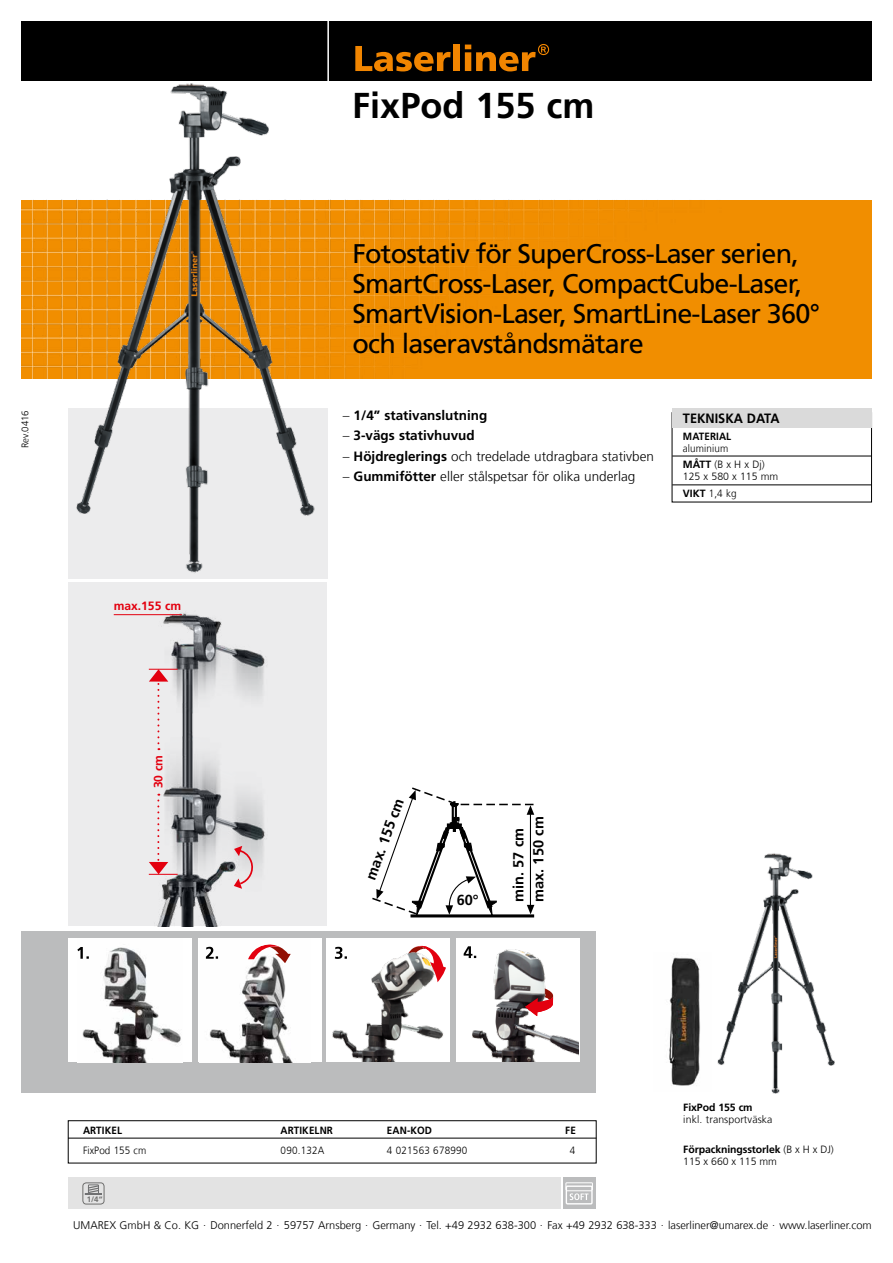
<style>
.page{position:relative;width:893px;height:1263px;background:#fff}
.page>*{position:absolute;margin:0;border:0;box-sizing:border-box;transform-origin:0 0}
.t1{font:700 36px "Frutiger LT Com";color:#000}
.t2{font:27px/30px "Frutiger LT Com";letter-spacing:-.03em;color:#000}
.t3{font:700 14.55px/20.2px "Frutiger LT Com";color:#000}
.t4{font:300 13.5px "Frutiger LT Com";color:#000}
.t5{font:700 13.5px "Frutiger LT Com";color:#000}
.t6{font:700 13.5px "Frutiger LT Com";color:#000;scale:.94 1}
.t7{font:700 12px "Frutiger LT Com";color:#e3000f}
.t8{font:300 11.1px "Frutiger LT Com";color:#000}
.t9{font:300 10.5px/16.2px "Frutiger LT Com";letter-spacing:.01em;color:#000;scale:.94 1}
.t10{font:300 10.5px/16.2px "Frutiger LT Com";letter-spacing:.01em;color:#000}
.t11{font:300 10.5px/12px "Frutiger LT Com";letter-spacing:-.01em;color:#000}
.t12{font:700 10.5px "Frutiger LT Com";letter-spacing:.01em;color:#000;scale:.94 1}
.t13{font:700 10.5px "Frutiger LT Com";letter-spacing:-.01em;color:#000}
.t14{font:300 9.6px "Frutiger LT Com";color:#000}
.t15{font:700 7.8px "Frutiger LT Com";color:#6f6f6e}
.s1{font-weight:300}
.s2{font-weight:700}
</style>
<div class="page">
<div style="left:21px;top:200px;width:851px;height:178px;background:#f18e00"></div>
<div style="left:21px;top:21px;width:851px;height:60px;background:#000"></div>
<hr style="left:327px;top:20px;width:2px;height:62px;background:#fff">
<svg style="left:355px;top:46px;width:96px;height:25px"></svg>
<div style="left:454px;top:44px;width:6px;height:27px;background:#f18500"></div>
<svg style="left:465px;top:44px;width:84px;height:27px"></svg>
<div style="left:21px;top:931px;width:574px;height:162px;background:#bbbcbd"></div>
<div style="left:68px;top:408px;width:259px;height:170px;background:#ececed"></div>
<div style="left:327px;top:939px;width:123px;height:123px;background:#fff"></div>
<img style="left:332px;top:946px;width:112px;height:116px">
<svg style="left:408px;top:945px;width:38px;height:37px"></svg>
<div style="left:456px;top:939px;width:123px;height:123px;background:#fff"></div>
<img style="left:463px;top:946px;width:116px;height:116px">
<svg style="left:523px;top:984px;width:30px;height:32px"></svg>
<div style="left:68px;top:939px;width:124px;height:123px;background:#fff"></div>
<img style="left:82px;top:947px;width:99px;height:115px">
<svg style="left:77px;top:947px;width:12px;height:12px"></svg>
<div style="left:198px;top:939px;width:123px;height:123px;background:#fff"></div>
<img style="left:205px;top:946px;width:88px;height:116px">
<svg style="left:206px;top:947px;width:12px;height:12px"></svg>
<svg style="left:248px;top:944px;width:43px;height:19px"></svg>
<img style="left:68px;top:583px;width:258px;height:343px">
<hr style="left:114px;top:614px;width:68px;height:1px;background:#e3000f">
<svg style="left:149px;top:669px;width:29px;height:81px;background:#e9d8da"></svg>
<svg style="left:149px;top:794px;width:29px;height:81px;background:#decccf"></svg>
<svg style="left:234px;top:846px;width:20px;height:43px"></svg>
<svg style="left:372px;top:787px;width:163px;height:131px"></svg>
<img style="left:717px;top:853px;width:118px;height:241px">
<img style="left:669px;top:957px;width:31px;height:129px">
<div style="left:68px;top:1178px;width:493px;height:31px;background:#e3e3e3"></div>
<svg style="left:85px;top:1185px;width:17px;height:9px"></svg>
<div style="left:83px;top:1183px;width:21px;height:21px;border:1px solid #6f6f6e;border-radius:3px"></div>
<div style="left:563px;top:1178px;width:32px;height:31px;background:#bbbcbd"></div>
<div style="left:566px;top:1185px;width:27px;height:19px;border:1px solid #fff"></div>
<svg style="left:565px;top:1182px;width:28px;height:18px"></svg>
<img style="left:58px;top:83px;width:258px;height:490px">
<div style="left:672px;top:408px;width:200px;height:19px;background:#dadada"></div>
<hr style="left:672px;top:456px;width:199px;height:1px;background:#000">
<hr style="left:672px;top:485px;width:199px;height:1px;background:#000">
<div style="left:68px;top:1120px;width:528px;height:43px;border:1px solid #000"></div>
<hr style="left:68px;top:1138px;width:528px;height:1px;background:#000">
<p class="t14" style="left:20px;top:448px;width:39px;rotate:-90deg">Rev.0416</p>
<p class="t7" style="left:114px;top:599px;width:69px">max.155 cm</p>
<p class="t7" style="left:151px;top:788px;width:35px;rotate:-90deg">30 cm</p>
<h1 class="t1" style="left:352px;top:84px;width:244px">FixPod 155 cm</h1>
<p class="t2" style="left:353px;top:238px;width:469px">Fotostativ för SuperCross-Laser serien, SmartCross-Laser, CompactCube-Laser, SmartVision-Laser, SmartLine-Laser 360° och laseravståndsmätare</p>
<p class="t5" style="left:343px;top:407px;width:146px"><span class="s1">–</span> 1/4” stativanslutning</p>
<p class="t5" style="left:343px;top:428px;width:134px"><span class="s1">–</span> 3-vägs stativhuvud</p>
<p class="t4" style="left:343px;top:448px;width:313px">– <span class="s2">Höjdreglerings</span> och tredelade utdragbara stativben</p>
<p class="t4" style="left:343px;top:469px;width:294px">– <span class="s2">Gummifötter</span> eller stålspetsar för olika underlag</p>
<p class="t6" style="left:683px;top:411px;width:104px">TEKNISKA DATA</p>
<p class="t12" style="left:683px;top:430px;width:53px">MATERIAL</p>
<p class="t9" style="left:683px;top:440px;width:88px">aluminium<br><span class="s2">MÅTT</span> (B x H x Dj)</p>
<p class="t10" style="left:683px;top:469px;width:97px">125 x 580 x 115 mm<br><span class="s2">VIKT</span> 1,4 kg</p>
<p class="t3" style="left:361px;top:876px;width:87px;rotate:-70deg">max. 155 cm</p>
<p class="t3" style="left:457px;top:890px;width:23px">60°</p>
<p class="t3" style="left:508px;top:902px;width:87px;rotate:-90deg">min. 57 cm max. 150 cm</p>
<p class="t12" style="left:83px;top:1124px;width:43px">ARTIKEL</p>
<p class="t12" style="left:281px;top:1124px;width:57px">ARTIKELNR</p>
<p class="t12" style="left:387px;top:1124px;width:50px">EAN-KOD</p>
<p class="t12" style="left:565px;top:1124px;width:13px">FE</p>
<p class="t9" style="left:83px;top:1143px;width:69px">FixPod 155 cm</p>
<p class="t9" style="left:281px;top:1143px;width:48px">090.132A</p>
<p class="t9" style="left:387px;top:1143px;width:87px">4 021563 678990</p>
<p class="t9" style="left:570px;top:1143px;width:7px">4</p>
<p class="t15" style="left:87px;top:1195px;width:17px">1/4“</p>
<p class="t13" style="left:683px;top:1101px;width:71px">FixPod 155 cm</p>
<p class="t10" style="left:683px;top:1111px;width:91px">inkl. transportväska</p>
<p class="t11" style="left:683px;top:1143px;width:152px"><span class="s2">Förpackningsstorlek</span> (B x H x DJ)<br>115 x 660 x 115 mm</p>
<p class="t8" style="left:73px;top:1218px;width:800px">UMAREX GmbH &amp; Co. KG . Donnerfeld 2 . 59757 Arnsberg . Germany . Tel. +49 2932 638-300 . Fax +49 2932 638-333 . laserliner@umarex.de . www.laserliner.com</p>
</div>
